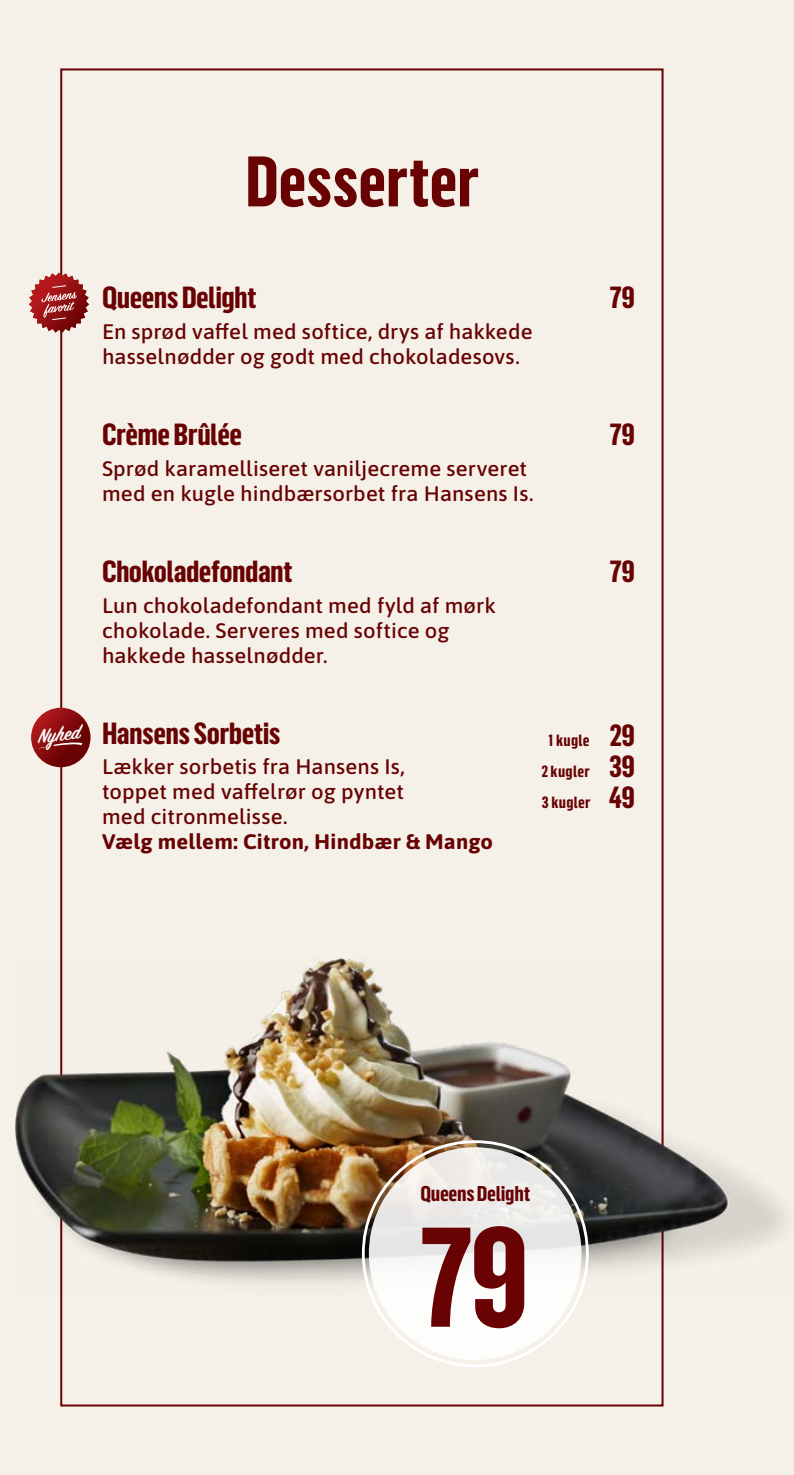
<style>
.page{position:relative;width:794px;height:1475px;background:#fff}
.page>*{position:absolute;margin:0;border:0;box-sizing:border-box;transform-origin:0 0}
.t1{font:700 138.8px "Flama Cond";color:#680203}
.t2{font:700 70px "Flama Cond";letter-spacing:-.005em;color:#680203}
.t3{font:700 30px "Flama Cond";letter-spacing:-.02em;color:#680203;scale:1.05 1}
.t4{font:600 21.8px "Sign Painter House Script";color:#fff}
.t5{font:500 21px/25px "Asap";letter-spacing:.005em;color:#680203;scale:1.05 1}
.t6{font:700 21px "Asap";letter-spacing:.005em;color:#680203;scale:1.05 1}
.t7{font:700 21px "Flama Cond";letter-spacing:-.015em;color:#680203;scale:1.05 1}
.t8{font:700 16px/31px "Flama Cond";letter-spacing:.015em;color:#680203;text-align:center;scale:1.05 1}
.s1{font-size:30px}
</style>
<div class="page">
<div style="left:0;top:0;width:794px;height:1474px;background:#f5f1e9"></div>
<img style="left:16px;top:958px;width:769px;height:337px">
<svg style="left:31px;top:707px;width:60px;height:60px;background:#871114"></svg>
<svg style="left:37px;top:746px;width:7px;height:2px"></svg>
<svg style="left:53px;top:741px;width:29px;height:5px"></svg>
<svg style="left:29px;top:273px;width:60px;height:59px"></svg>
<img style="left:362px;top:1140px;width:227px;height:226px">
<div style="left:369px;top:1146px;width:212px;height:213px;background:linear-gradient(to right,#f1f0ee,#f4f3f3);border-radius:50%"></div>
<h2 class="t2" style="left:245px;top:135px;width:235px">Desserter</h2>
<h3 class="t3" style="left:102px;top:278px;width:149px">Queens Delight</h3>
<h3 class="t3" style="left:609px;top:278px;width:26px">79</h3>
<p class="t5" style="left:102px;top:318px;width:411px">En sprød vaffel med softice, drys af hakkede hasselnødder og godt med chokoladesovs.</p>
<h3 class="t3" style="left:102px;top:414px;width:135px">Crème Brûlée</h3>
<h3 class="t3" style="left:609px;top:414px;width:26px">79</h3>
<p class="t5" style="left:102px;top:455px;width:412px">Sprød karamelliseret vaniljecreme serveret med en kugle hindbærsorbet fra Hansens Is.</p>
<h3 class="t3" style="left:102px;top:551px;width:183px">Chokoladefondant</h3>
<h3 class="t3" style="left:609px;top:551px;width:26px">79</h3>
<p class="t5" style="left:102px;top:591px;width:377px">Lun chokoladefondant med fyld af mørk chokolade. Serveres med softice og hakkede hasselnødder.</p>
<p class="t4" style="left:36px;top:724px;width:44px;rotate:-7deg">Nyhed</p>
<h3 class="t3" style="left:102px;top:713px;width:171px">Hansens Sorbetis</h3>
<p class="t8" style="left:549px;top:722px;width:41px">1 kugle</p>
<p class="t5" style="left:102px;top:752px;width:290px">Lækker sorbetis fra Hansens Is,</p>
<p class="t8" style="left:541px;top:749px;width:91px">2 kugler <span class="s1">39</span></p>
<p class="t5" style="left:102px;top:777px;width:289px">toppet med vaffelrør og pyntet</p>
<p class="t8" style="left:541px;top:777px;width:91px">3 kugler <span class="s1">49</span></p>
<p class="t5" style="left:102px;top:802px;width:178px">med citronmelisse.</p>
<p class="t6" style="left:102px;top:826px;width:374px">Vælg mellem: Citron, Hindbær &amp; Mango</p>
<p class="t8" style="left:541px;top:724px;width:91px">1 kugle <span class="s1">29<br></span>2 kugler <span class="s1">39<br></span>3 kugler <span class="s1">49</span></p>
<p class="t7" style="left:420px;top:1179px;width:106px">Queens Delight</p>
<h1 class="t1" style="left:418px;top:1184px;width:112px">79</h1>
</div>
